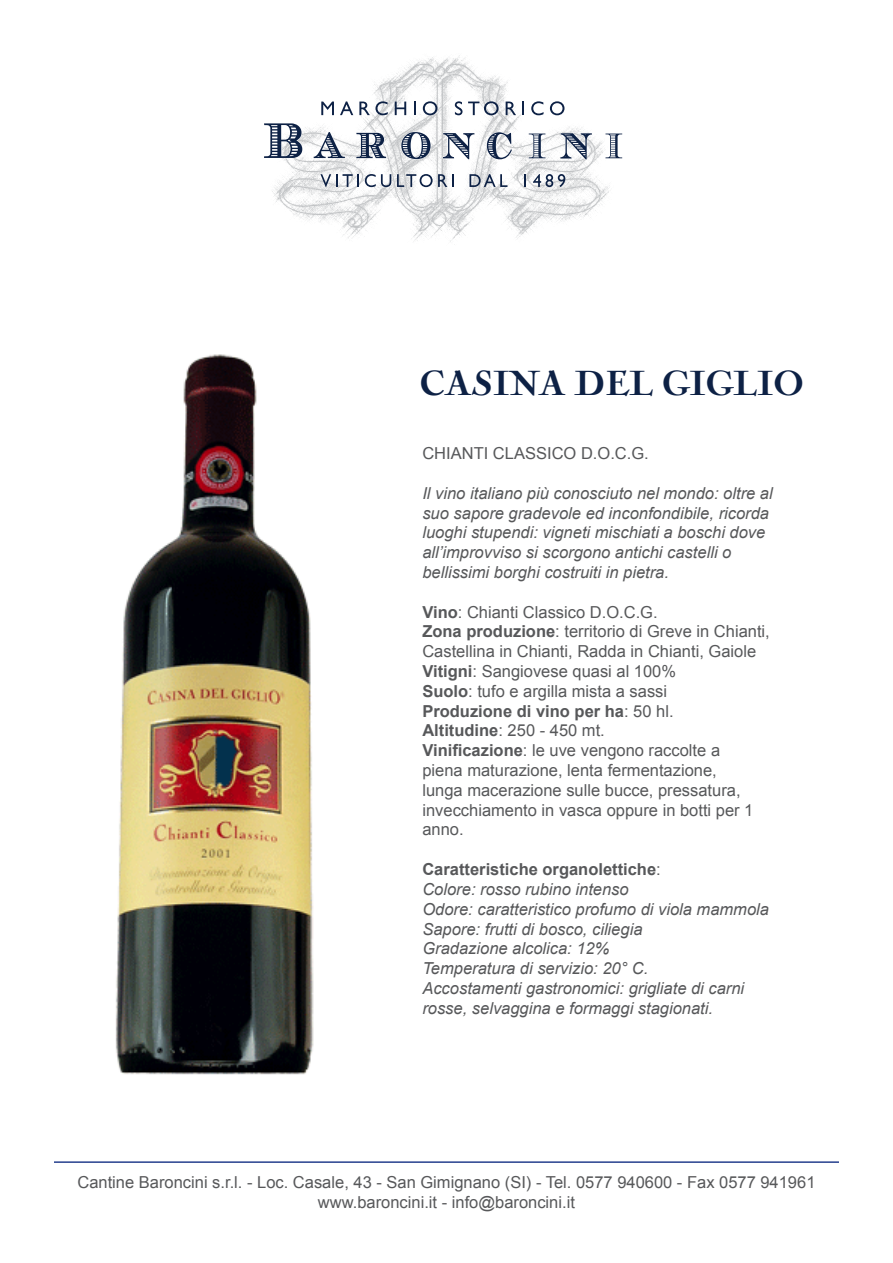
<style>
.page{position:relative;width:893px;height:1263px;background:#fff}
.page>*{position:absolute;margin:0;border:0;box-sizing:border-box;transform-origin:0 0}
.t1{font:36px "Nicolas Coc T Blac";color:#0d2145}
.t2{font:16.5px/19.8px "Arial";color:#57585a}
.t3{font:italic 16.5px/19.8px "Arial";color:#57585a}
.s1{font-weight:700}
.s2{font-weight:700;font-style:normal}
.s3{font-style:normal}
</style>
<div class="page">
<img style="left:272px;top:55px;width:341px;height:187px">
<svg style="left:320px;top:174px;width:39px;height:13px"></svg>
<svg style="left:365px;top:174px;width:26px;height:13px"></svg>
<svg style="left:397px;top:174px;width:57px;height:13px"></svg>
<svg style="left:469px;top:174px;width:38px;height:13px"></svg>
<svg style="left:524px;top:174px;width:2px;height:13px"></svg>
<svg style="left:533px;top:174px;width:32px;height:13px"></svg>
<svg style="left:321px;top:102px;width:13px;height:13px"></svg>
<svg style="left:340px;top:101px;width:13px;height:14px"></svg>
<svg style="left:359px;top:101px;width:29px;height:14px"></svg>
<svg style="left:395px;top:102px;width:11px;height:13px"></svg>
<svg style="left:414px;top:102px;width:2px;height:13px"></svg>
<svg style="left:423px;top:101px;width:14px;height:14px"></svg>
<svg style="left:455px;top:101px;width:7px;height:14px"></svg>
<svg style="left:468px;top:101px;width:31px;height:14px"></svg>
<svg style="left:506px;top:102px;width:10px;height:13px"></svg>
<svg style="left:522px;top:102px;width:2px;height:13px"></svg>
<svg style="left:531px;top:101px;width:12px;height:14px"></svg>
<svg style="left:550px;top:101px;width:14px;height:14px"></svg>
<svg style="left:264px;top:123px;width:39px;height:35px"></svg>
<svg style="left:313px;top:132px;width:32px;height:26px"></svg>
<svg style="left:356px;top:132px;width:31px;height:26px"></svg>
<svg style="left:401px;top:132px;width:30px;height:27px"></svg>
<svg style="left:443px;top:133px;width:32px;height:27px"></svg>
<svg style="left:486px;top:132px;width:26px;height:28px"></svg>
<svg style="left:529px;top:134px;width:16px;height:24px"></svg>
<svg style="left:560px;top:133px;width:32px;height:27px"></svg>
<svg style="left:605px;top:134px;width:17px;height:24px"></svg>
<hr style="left:54px;top:1161px;width:785px;height:2px;background:#253f8e">
<img style="left:115px;top:354px;width:199px;height:721px">
<p class="t1" style="left:420px;top:364px;width:385px">CASINA DEL GIGLIO</p>
<p class="t2" style="left:422px;top:443px;width:113px">chianti classic</p>
<p class="t2" style="left:564px;top:443px;width:87px">o d.o.c.g.</p>
<p class="t3" style="left:422px;top:483px;width:352px">Il vino italiano più conosciuto nel mondo: oltre al suo sapore gradevole ed inconfondibile, ricorda luoghi stupendi: vigneti mischiati a boschi dove all’improvviso si scorgono antichi castelli o bellissimi borghi costruiti in pietra.</p>
<p class="t2" style="left:422px;top:602px;width:349px"><span class="s1">Vino</span>: Chianti Classico D.O.C.G.<br><span class="s1">Zona produzione</span>: territorio di Greve in Chianti, Castellina in Chianti, Radda in Chianti, Gaiole <span class="s1">Vitigni</span>: Sangiovese quasi al 100%<br><span class="s1">Suolo</span>: tufo e argilla mista a sassi<br><span class="s1">Produzione di vino per ha</span>: 50 hl.<br><span class="s1">Altitudine</span>: 250 - 450 mt.<br><span class="s1">Vinificazione</span>: le uve vengono raccolte a<br>piena maturazione, lenta fermentazione,<br>lunga macerazione sulle bucce, pressatura, invecchiamento in vasca oppure in botti per 1 anno.</p>
<p class="t3" style="left:422px;top:859px;width:348px"><span class="s2">Caratteristiche organolettiche</span><span class="s3">:<br></span>Colore: rosso rubino intenso<br>Odore: caratteristico profumo di viola mammola Sapore: frutti di bosco, ciliegia<br>Gradazione alcolica: 12%<br>Temperatura di servizio: 20° C.<br>Accostamenti gastronomici: grigliate di carni rosse, selvaggina e formaggi stagionati.</p>
<p class="t2" style="left:77px;top:1172px;width:739px">Cantine Baroncini s.r.l. - Loc. Casale, 43 - San Gimignano (SI) - Tel. 0577 940600 - Fax 0577 941961</p>
<p class="t2" style="left:318px;top:1192px;width:258px">www.baroncini.it - info@baroncini.it</p>
</div>
